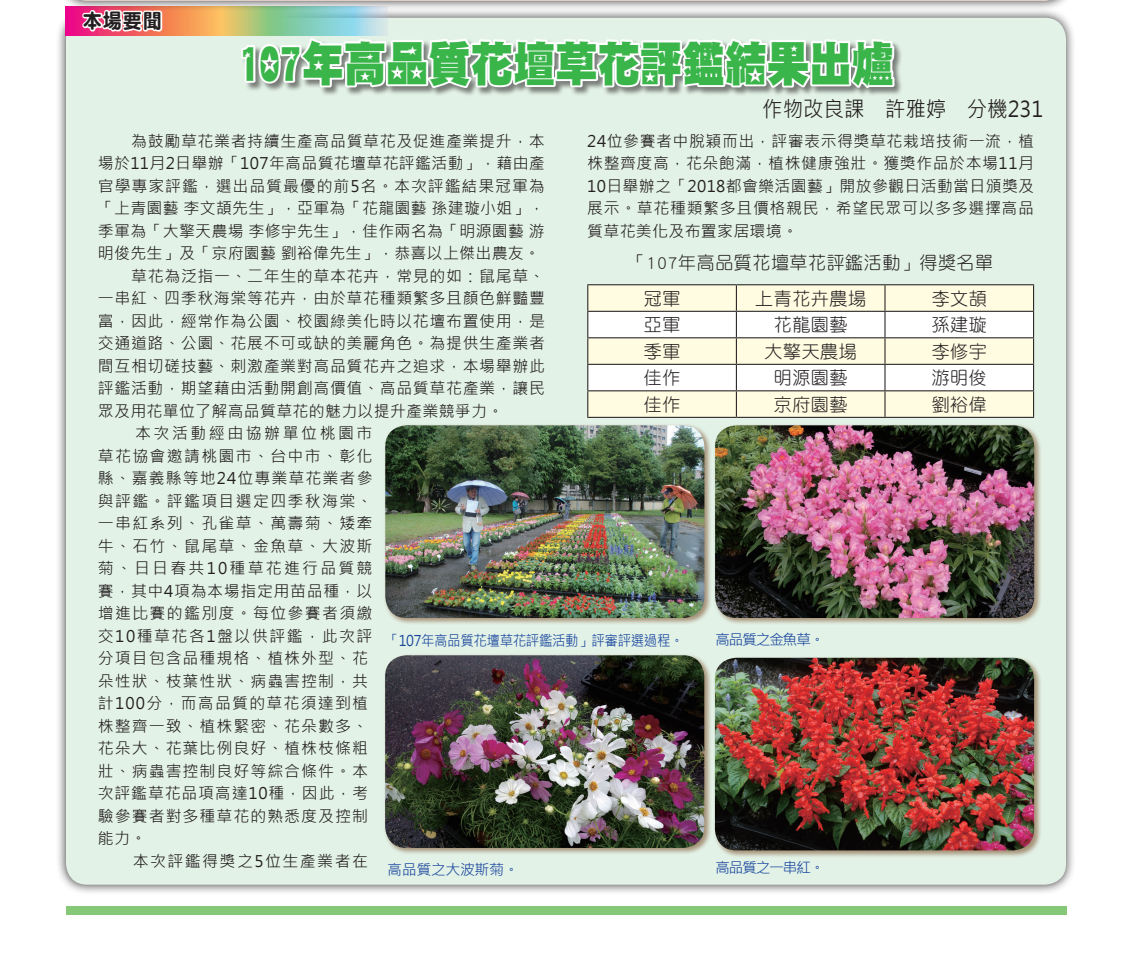
<style>
.page{position:relative;width:1132px;height:957px;background:#fff}
.page>*{position:absolute;margin:0;border:0;box-sizing:border-box;transform-origin:0 0}
.t1{font:47.7px "DF Shan Liang W12 WIN BF";color:#3ab54a;scale:.89 1}
.t2{font:21.75px "Microsoft Jheng Hei";color:#231f20;scale:.94 1}
.t3{font:20.25px "DF Yuan Std W9";color:#231f20;scale:.94 1}
.t4{font:18px/35.5px "DF Yuan Std W3";letter-spacing:.03em;color:#231f20}
.t5{font:15.9px/22.5px "Microsoft Jheng Hei";letter-spacing:.04em;color:#231f20}
.t6{font:14.7px "Microsoft Jheng Hei";letter-spacing:-.03em;color:#18469d;scale:.92 1}
.t7{font:14.7px "Microsoft Jheng Hei";letter-spacing:-.1em;color:#18469d}
.t8{font:14.7px "Microsoft Jheng Hei";letter-spacing:-.03em;color:#18469d}
</style>
<div class="page">
<div style="left:56px;top:8px;width:1019px;height:887px;background:#231f20;opacity:.85"></div>
<div style="left:66px;top:18px;width:999px;height:866px;background:#e3f2e7;border-radius:21px"></div>
<svg style="left:66px;top:0;width:999px;height:95px"></svg>
<div style="left:383px;top:424px;width:329px;height:201px;background:#7e532f;opacity:.6"></div>
<img style="left:385px;top:425px;width:319px;height:193px">
<div style="left:383px;top:653px;width:328px;height:202px;background:#7e532f;opacity:.6"></div>
<img style="left:385px;top:655px;width:319px;height:193px">
<div style="left:713px;top:424px;width:328px;height:201px;background:#7e532f;opacity:.6"></div>
<img style="left:714px;top:425px;width:319px;height:193px">
<hr style="left:587px;top:284px;width:149px;height:1px;background:#231f20">
<hr style="left:736px;top:284px;width:148px;height:1px;background:#231f20">
<hr style="left:884px;top:284px;width:149px;height:1px;background:#231f20">
<hr style="left:587px;top:417px;width:149px;height:1px;background:#231f20">
<hr style="left:736px;top:417px;width:148px;height:1px;background:#231f20">
<hr style="left:884px;top:417px;width:149px;height:1px;background:#231f20">
<svg style="left:587px;top:285px;width:446px;height:132px;background:#f5f4e4"></svg>
<hr style="left:884px;top:390px;width:149px;height:1px;background:#231f20">
<div style="left:713px;top:656px;width:328px;height:202px;background:#7e532f;opacity:.6"></div>
<img style="left:714px;top:658px;width:319px;height:192px">
<div style="left:66px;top:906px;width:999px;height:8px;background:#85c878"></div>
<p class="t3" style="left:83px;top:10px;width:86px">本場要聞</p>
<h1 class="t1" style="left:238px;top:40px;width:738px">107年高品質花壇草花評鑑結果出爐</h1>
<h2 class="t2" style="left:762px;top:96px;width:300px">作物改良課　許雅婷　分機231</h2>
<p class="t5" style="left:98px;top:129px;width:448px">　　為鼓勵草花業者持續生產高品質草花及促進產業提升，本場於11月2日舉辦「107年高品質花壇草花評鑑活動」，藉由產官學專家評鑑，選出品質最優的前5名。本次評鑑結果冠軍為「上青園藝 李文頡先生」，亞軍為「花龍園藝 孫建璇小姐」，季軍為「大擎天農場 李修宇先生」，佳作兩名為「明源園藝 游明俊先生」及「京府園藝 劉裕偉先生」，恭喜以上傑出農友。　　草花為泛指一、二年生的草本花卉，常見的如：鼠尾草、一串紅、四季秋海棠等花卉，由於草花種類繁多且顏色鮮豔豐富，因此，經常作為公園、校園綠美化時以花壇布置使用，是交通道路、公園、花展不可或缺的美麗角色。為提供生產業者間互相切磋技藝、刺激產業對高品質花卉之追求，本場舉辦此評鑑活動，期望藉由活動開創高價值、高品質草花產業，讓民眾及用花單位了解高品質草花的魅力以提升產業競爭力。<br>　　本次活動經由協辦單位桃園市<br>草花協會邀請桃園市、台中市、彰化<br>縣、嘉義縣等地24位專業草花業者參<br>與評鑑。評鑑項目選定四季秋海棠、<br>一串紅系列、孔雀草、萬壽菊、矮牽<br>牛、石竹、鼠尾草、金魚草、大波斯<br>菊、日日春共10種草花進行品質競<br>賽，其中4項為本場指定用苗品種，以<br>增進比賽的鑑別度。每位參賽者須繳<br>交10種草花各1盤以供評鑑，此次評<br>分項目包含品種規格、植株外型、花<br>朵性狀、枝葉性狀、病蟲害控制，共<br>計100分，而高品質的草花須達到植<br>株整齊一致、植株緊密、花朵數多、<br>花朵大、花葉比例良好、植株枝條粗<br>壯、病蟲害控制良好等綜合條件。本<br>次評鑑草花品項高達10種，因此，考<br>驗參賽者對多種草花的熟悉度及控制<br>能力。<br>　　本次評鑑得獎之5位生產業者在</p>
<p class="t5" style="left:587px;top:129px;width:448px;text-align:justify">24位參賽者中脫穎而出，評審表示得獎草花栽培技術一流，植株整齊度高，花朵飽滿，植株健康強壯。獲獎作品於本場11月10日舉辦之「2018都會樂活園藝」開放參觀日活動當日頒獎及展示。草花種類繁多且價格親民，希望民眾可以多多選擇高品質草花美化及布置家居環境。</p>
<p class="t4" style="left:643px;top:244px;width:351px;text-indent:-16px">「107年高品質花壇草花評鑑活動」得獎名單冠軍</p>
<p class="t4" style="left:755px;top:280px;width:112px">上青花卉農場</p>
<p class="t4" style="left:931px;top:280px;width:57px">李文頡</p>
<p class="t4" style="left:643px;top:306px;width:38px">亞軍</p>
<p class="t4" style="left:773px;top:306px;width:75px">花龍園藝</p>
<p class="t4" style="left:931px;top:306px;width:57px">孫建璇</p>
<p class="t4" style="left:643px;top:333px;width:38px">季軍</p>
<p class="t4" style="left:764px;top:333px;width:94px">大擎天農場</p>
<p class="t4" style="left:931px;top:333px;width:57px">李修宇</p>
<p class="t4" style="left:643px;top:359px;width:38px">佳作</p>
<p class="t4" style="left:773px;top:359px;width:75px">明源園藝</p>
<p class="t4" style="left:931px;top:359px;width:57px">游明俊</p>
<p class="t4" style="left:643px;top:386px;width:38px">佳作</p>
<p class="t4" style="left:773px;top:386px;width:75px">京府園藝</p>
<p class="t4" style="left:931px;top:386px;width:57px">劉裕偉</p>
<p class="t7" style="left:714px;top:630px;width:111px">高品質之金魚草。</p>
<p class="t6" style="left:385px;top:631px;width:325px">「107年高品質花壇草花評鑑活動」評審評選過程。</p>
<p class="t7" style="left:714px;top:858px;width:111px">高品質之一串紅。</p>
<p class="t8" style="left:387px;top:861px;width:133px">高品質之大波斯菊。</p>
</div>
